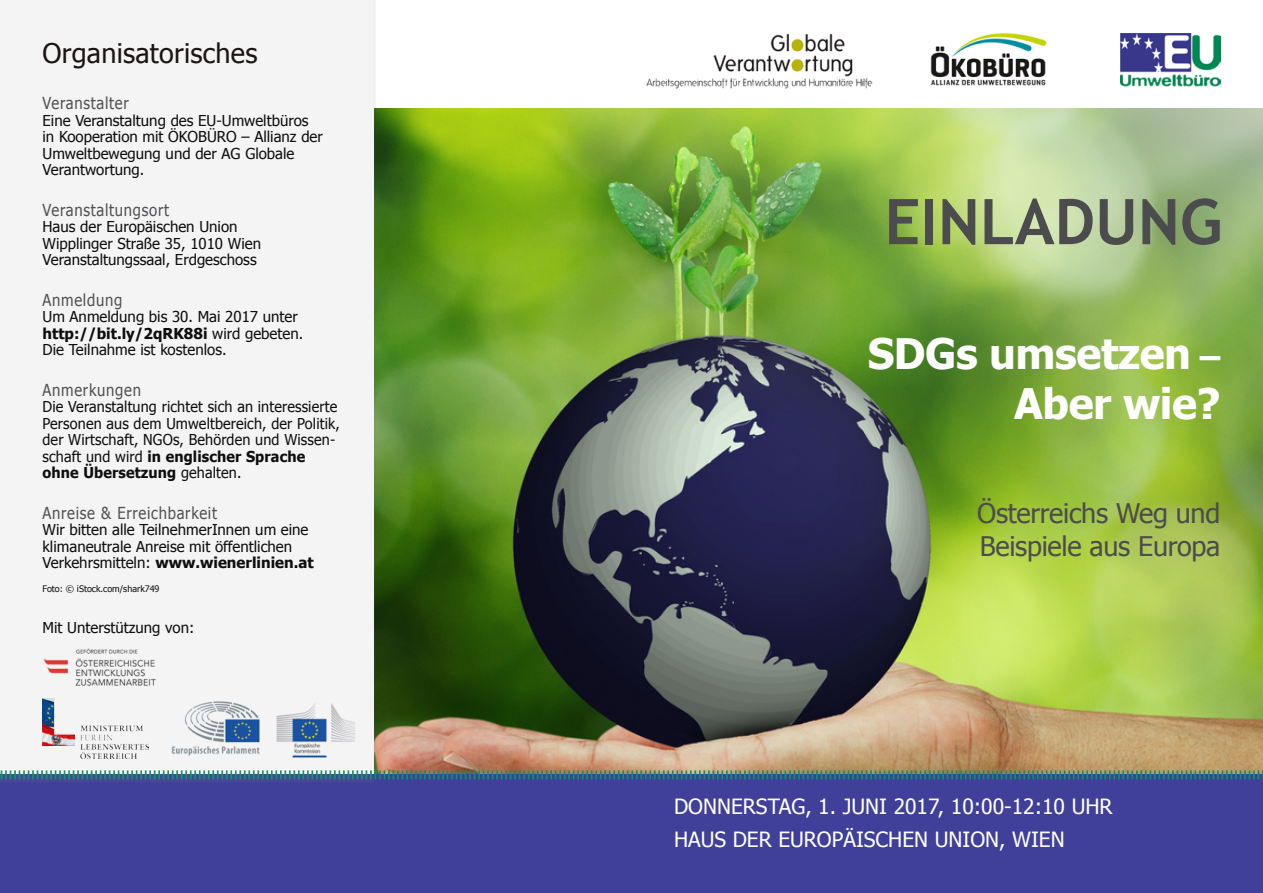
<style>
.page{position:relative;width:1263px;height:893px;background:#fff}
.page>*{position:absolute;margin:0;border:0;box-sizing:border-box;transform-origin:0 0}
.t1{font:700 63px "Trebuchet MS";color:#4c4c4e}
.t2{font:700 42px "Tahoma";letter-spacing:-.01em;color:#fff}
.t3{font:27px "Tahoma";letter-spacing:-.01em;color:#4c4c4e}
.t4{font:27px "Tahoma";letter-spacing:.01em;color:#0f0805}
.t5{font:21px "Tahoma";color:#fff}
.t6{font:16.5px "Tahoma";letter-spacing:.05em;color:#4c4c4e;scale:.9 1}
.t7{font:15px/16.5px "Tahoma";color:#000}
.t8{font:15px/16.5px "Tahoma";color:#000;scale:.96 1}
.t9{font:700 15px "Tahoma";color:#000}
.t10{font:9px "Tahoma";color:#000}
.s1{font-weight:400}
.s2{font-weight:700}
.s3{font-size:33px}
</style>
<div class="page">
<img style="left:375px;top:108px;width:888px;height:661px">
<div style="left:0;top:769px;width:1263px;height:124px;background:#403f99"></div>
<svg style="left:1120px;top:33px;width:101px;height:54px"></svg>
<img style="left:930px;top:32px;width:117px;height:54px">
<div style="left:0;top:0;width:375px;height:783px;background:#f4f4f4"></div>
<img style="left:42px;top:698px;width:33px;height:47px">
<img style="left:74px;top:710px;width:74px;height:48px">
<img style="left:646px;top:33px;width:227px;height:56px">
<p class="t4" style="left:43px;top:35px;width:216px">Organisatorisches</p>
<p class="t6" style="left:43px;top:92px;width:97px">Veranstalter</p>
<p class="t7" style="left:43px;top:111px;width:282px">Eine Veranstaltung des EU-Umweltbüros in Kooperation mit ÖKOBÜRO – Allianz der<br>Umweltbewegung und der AG Globale<br>Verantwortung.</p>
<p class="t6" style="left:43px;top:199px;width:142px">Veranstaltungsort</p>
<p class="t7" style="left:43px;top:218px;width:196px">Haus der Europäischen Union</p>
<p class="t7" style="left:43px;top:234px;width:220px">Wipplinger Straße 35, 1010 Wien</p>
<p class="t7" style="left:43px;top:251px;width:216px">Veranstaltungssaal, Erdgeschoss</p>
<p class="t6" style="left:43px;top:289px;width:90px">Anmeldung</p>
<p class="t7" style="left:43px;top:308px;width:257px">Um Anmeldung bis 30. Mai 2017 unter</p>
<p class="t9" style="left:43px;top:323px;width:262px">http://bit.ly/2qRK88i <span class="s1">wird gebeten.</span></p>
<p class="t7" style="left:43px;top:341px;width:186px">Die Teilnahme ist kostenlos.</p>
<p class="t6" style="left:43px;top:379px;width:111px">Anmerkungen</p>
<p class="t8" style="left:43px;top:398px;width:311px">Die Veranstaltung richtet sich an interessierte Personen aus dem Umweltbereich, der Politik, der Wirtschaft, NGOs, Behörden und Wissen&shy;schaft und wird <span class="s2">in englischer Sprache ohne Übersetzung</span> gehalten.</p>
<p class="t6" style="left:43px;top:502px;width:195px">Anreise &amp; Erreichbarkeit</p>
<p class="t7" style="left:43px;top:521px;width:267px">Wir bitten alle TeilnehmerInnen um eine</p>
<p class="t7" style="left:43px;top:537px;width:273px">klimaneutrale Anreise mit öffentlichen<br>Verkehrsmitteln: <span class="s2">www.wienerlinien.at</span></p>
<p class="t10" style="left:43px;top:583px;width:119px">Foto: © iStock.com/shark749</p>
<p class="t7" style="left:43px;top:619px;width:153px">Mit Unterstützung von:</p>
<p class="t1" style="left:884px;top:182px;width:339px">EINLADUNG</p>
<p class="t2" style="left:868px;top:324px;width:354px">SDGs umsetzen <span class="s3">–</span></p>
<p class="t2" style="left:1014px;top:374px;width:208px">Aber wie?</p>
<p class="t3" style="left:977px;top:495px;width:245px">Österreichs Weg und</p>
<p class="t3" style="left:980px;top:528px;width:242px">Beispiele aus Europa</p>
<p class="t5" style="left:674px;top:792px;width:440px">DONNERSTAG, 1. JUNI 2017, 10:00-12:10 UHR</p>
<p class="t5" style="left:674px;top:825px;width:392px">HAUS DER EUROPÄISCHEN UNION, WIEN</p>
</div>
